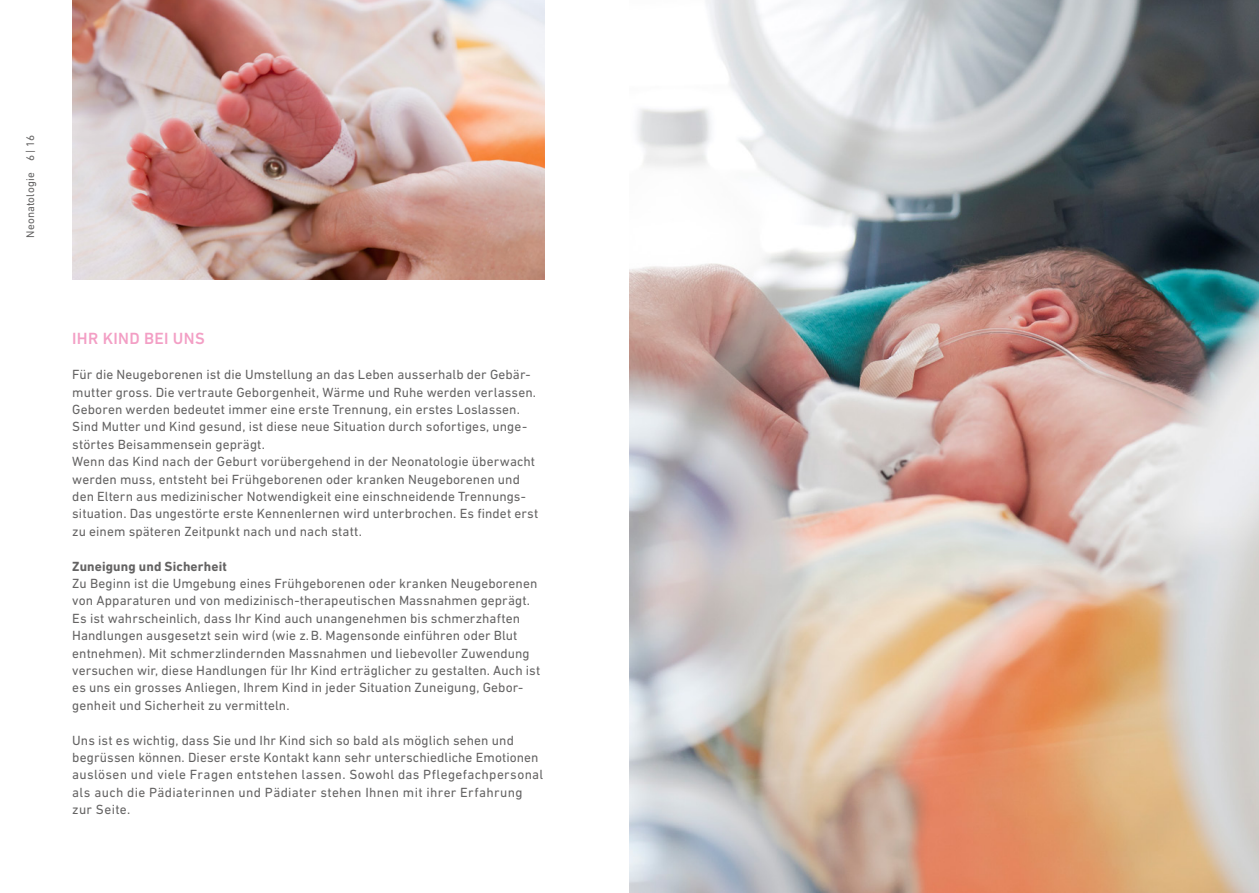
<style>
.page{position:relative;width:1259px;height:893px;background:#fff}
.page>*{position:absolute;margin:0;border:0;box-sizing:border-box;transform-origin:0 0}
.NEXT_Titel_Inhalt_11{font:500 16.5px "DIN Next LT Pro";letter-spacing:.02em;color:#f39fc5}
.NEXT_Grundtext_9{font:13.5px/17.4px "DIN Next LT Pro";letter-spacing:.005em;color:#646363}
.NEXT_Grundtext_9-2{font:700 13.5px "DIN Next LT Pro";letter-spacing:.01em;color:#646363}
.t1{font:11.25px "DIN Next LT Pro";letter-spacing:.015em;color:#646363}
</style>
<div class="page">
<img style="left:72px;top:0;width:472px;height:280px">
<img style="left:629px;top:0;width:630px;height:893px">
<p class="t1" style="left:24px;top:238px;width:104px;rotate:-90deg">Neonatologie 6 | 16</p>
<p class="NEXT_Titel_Inhalt_11" style="left:72px;top:329px;width:134px">IHR KIND BEI UNS</p>
<p class="NEXT_Grundtext_9" style="left:72px;top:366px;width:465px">Für die Neugeborenen ist die Umstellung an das Leben ausserhalb der Gebär&shy;mutter gross. Die vertraute Geborgenheit, Wärme und Ruhe werden verlassen.<br>Geboren werden bedeutet immer eine erste Trennung, ein erstes Loslassen.<br>Sind Mutter und Kind gesund, ist diese neue Situation durch sofortiges, unge&shy;störtes Beisammensein geprägt.</p>
<p class="NEXT_Grundtext_9" style="left:72px;top:453px;width:467px">Wenn das Kind nach der Geburt vorübergehend in der Neonatologie überwacht werden muss, entsteht bei Frühgeborenen oder kranken Neugeborenen und den Eltern aus medizinischer Notwendigkeit eine einschneidende Trennungs&shy;situation. Das ungestörte erste Kennenlernen wird unterbrochen. Es findet erst zu einem späteren Zeitpunkt nach und nach statt.</p>
<p class="NEXT_Grundtext_9-2" style="left:72px;top:558px;width:156px">Zuneigung und Sicherheit</p>
<p class="NEXT_Grundtext_9" style="left:72px;top:574px;width:469px">Zu Beginn ist die Umgebung eines Frühgeborenen oder kranken Neugeborenen von Apparaturen und von medizinisch-therapeutischen Massnahmen geprägt.<br>Es ist wahrscheinlich, dass Ihr Kind auch unangenehmen bis schmerzhaften Handlungen ausgesetzt sein wird (wie z.B. Magensonde einführen oder Blut entnehmen). Mit schmerzlindernden Massnahmen und liebevoller Zuwendung versuchen wir, diese Handlungen für Ihr Kind erträglicher zu gestalten. Auch ist es uns ein grosses Anliegen, Ihrem Kind in jeder Situation Zuneigung, Gebor&shy;genheit und Sicherheit zu vermitteln.</p>
<p class="NEXT_Grundtext_9" style="left:72px;top:731px;width:472px">Uns ist es wichtig, dass Sie und Ihr Kind sich so bald als möglich sehen und begrüssen können. Dieser erste Kontakt kann sehr unterschiedliche Emotionen auslösen und viele Fragen entstehen lassen. Sowohl das Pflegefachpersonal als auch die Pädiaterinnen und Pädiater stehen Ihnen mit ihrer Erfahrung zur Seite.</p>
</div>
